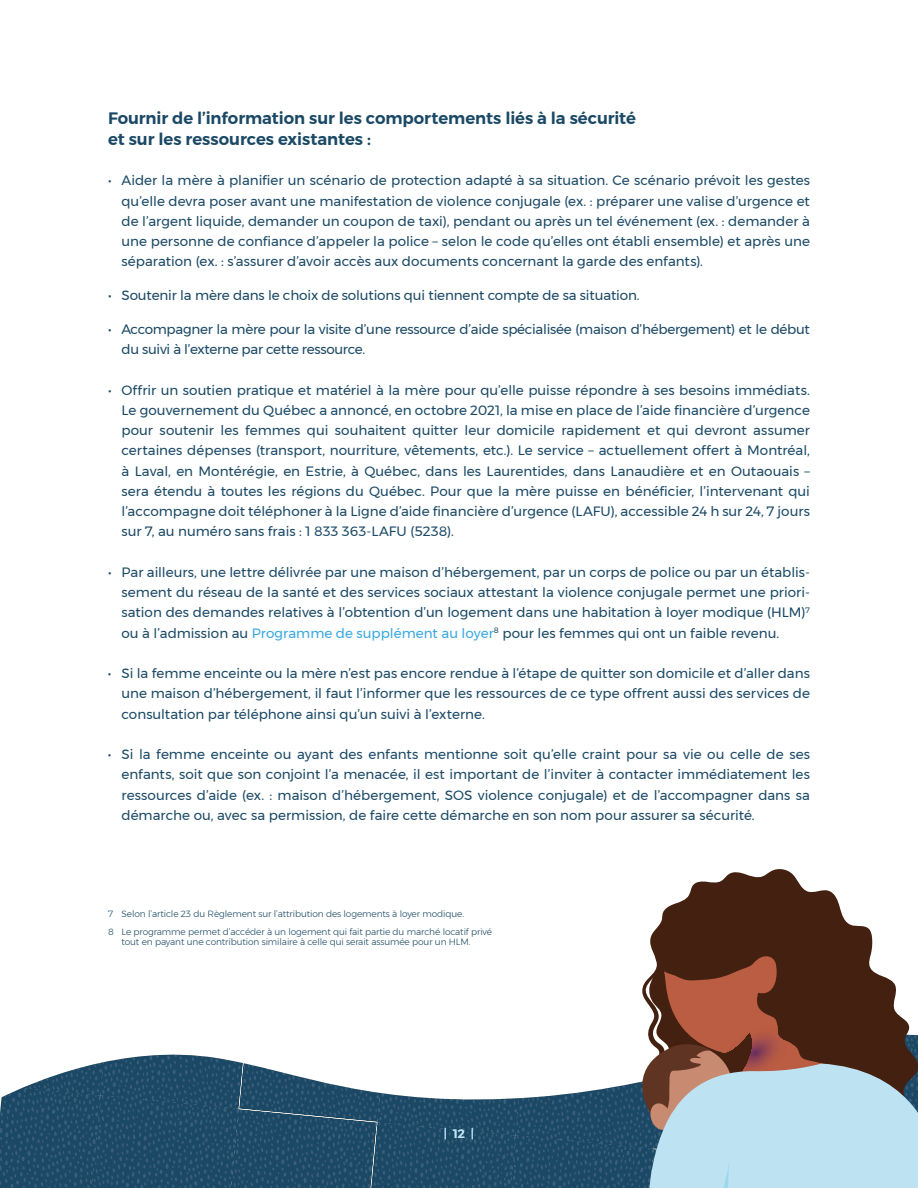
<style>
.page{position:relative;width:918px;height:1188px;background:#fff}
.page>*{position:absolute;margin:0;border:0;box-sizing:border-box;transform-origin:0 0}
.t1{font:600 16.5px/21px "Montserrat";letter-spacing:-.005em;color:#1b4965}
.t2{font:13.5px/20.2px "Montserrat";letter-spacing:-.01em;color:#1b4965;text-align:justify}
.t3{font:500 12px "Montserrat";color:#bde3f2}
.t4{font:300 9px/17.2px "Montserrat";letter-spacing:-.01em;color:#1b4965}
.s1{color:#38a8e0}
</style>
<div class="page">
<svg style="left:0;top:1110px;width:628px;height:78px;background:#214c68"></svg>
<svg style="left:0;top:1054px;width:628px;height:56px"></svg>
<svg style="left:650px;top:869px;width:223px;height:85px;fill:#432010"></svg>
<svg style="left:628px;top:954px;width:290px;height:234px;background:#968f8e"></svg>
<p class="t1" style="left:108px;top:108px;width:530px">Fournir de l’information sur les comportements liés à la sécurité et sur les ressources existantes :</p>
<p class="t2" style="left:122px;top:170px;width:690px;text-indent:-14px">• Aider la mère à planifier un scénario de protection adapté à sa situation. Ce scénario prévoit les gestes qu’elle devra poser avant une manifestation de violence conjugale (ex. : préparer une valise d’urgence et de l’argent liquide, demander un coupon de taxi), pendant ou après un tel événement (ex. : demander à une personne de confiance d’appeler la police – selon le code qu’elles ont établi ensemble) et après une séparation (ex. : s’assurer d’avoir accès aux documents concernant la garde des enfants).</p>
<p class="t2" style="left:108px;top:285px;width:533px">• Soutenir la mère dans le choix de solutions qui tiennent compte de sa situation.</p>
<p class="t2" style="left:122px;top:319px;width:690px;text-indent:-14px">• Accompagner la mère pour la visite d’une ressource d’aide spécialisée (maison d’hébergement) et le début du suivi à l’externe par cette ressource.</p>
<p class="t2" style="left:122px;top:380px;width:690px;text-indent:-14px">• Offrir un soutien pratique et matériel à la mère pour qu’elle puisse répondre à ses besoins immédiats.<br>Le gouvernement du Québec a annoncé, en octobre 2021, la mise en place de l’aide financière d’urgence pour soutenir les femmes qui souhaitent quitter leur domicile rapidement et qui devront assumer certaines dépenses (transport, nourriture, vêtements, etc.). Le service – actuellement offert à Montréal, à Laval, en Montérégie, en Estrie, à Québec, dans les Laurentides, dans Lanaudière et en Outaouais – sera étendu à toutes les régions du Québec. Pour que la mère puisse en bénéficier, l’intervenant qui l’accompagne doit téléphoner à la Ligne d’aide financière d’urgence (LAFU), accessible 24 h sur 24, 7 jours sur 7, au numéro sans frais : 1 833 363-LAFU (5238).</p>
<p class="t2" style="left:122px;top:562px;width:690px;text-indent:-14px">• Par ailleurs, une lettre délivrée par une maison d’hébergement, par un corps de police ou par un établis&shy;sement du réseau de la santé et des services sociaux attestant la violence conjugale permet une priori&shy;sation des demandes relatives à l’obtention d’un logement dans une habitation à loyer modique (HLM)<sup>7 </sup>ou à l’admission au <span class="s1">Programme de supplément au loyer</span><sup>8</sup> pour les femmes qui ont un faible revenu.</p>
<p class="t2" style="left:121px;top:663px;width:690px;text-indent:-14px">• Si la femme enceinte ou la mère n’est pas encore rendue à l’étape de quitter son domicile et d’aller dans une maison d’hébergement, il faut l’informer que les ressources de ce type offrent aussi des services de consultation par téléphone ainsi qu’un suivi à l’externe.</p>
<p class="t2" style="left:121px;top:744px;width:690px;text-indent:-14px">• Si la femme enceinte ou ayant des enfants mentionne soit qu’elle craint pour sa vie ou celle de ses enfants, soit que son conjoint l’a menacée, il est important de l’inviter à contacter immédiatement les ressources d’aide (ex. : maison d’hébergement, SOS violence conjugale) et de l’accompagner dans sa démarche ou, avec sa permission, de faire cette démarche en son nom pour assurer sa sécurité.</p>
<p class="t4" style="left:108px;top:905px;width:386px">7 Selon l’article 23 du Règlement sur l’attribution des logements à loyer modique.<br>8 Le programme permet d’accéder à un logement qui fait partie du marché locatif privé</p>
<p class="t4" style="left:122px;top:933px;width:351px">tout en payant une contribution similaire à celle qui serait assumée pour un HLM.</p>
<p class="t3" style="left:444px;top:1124px;width:32px">| 12 |</p>
</div>
